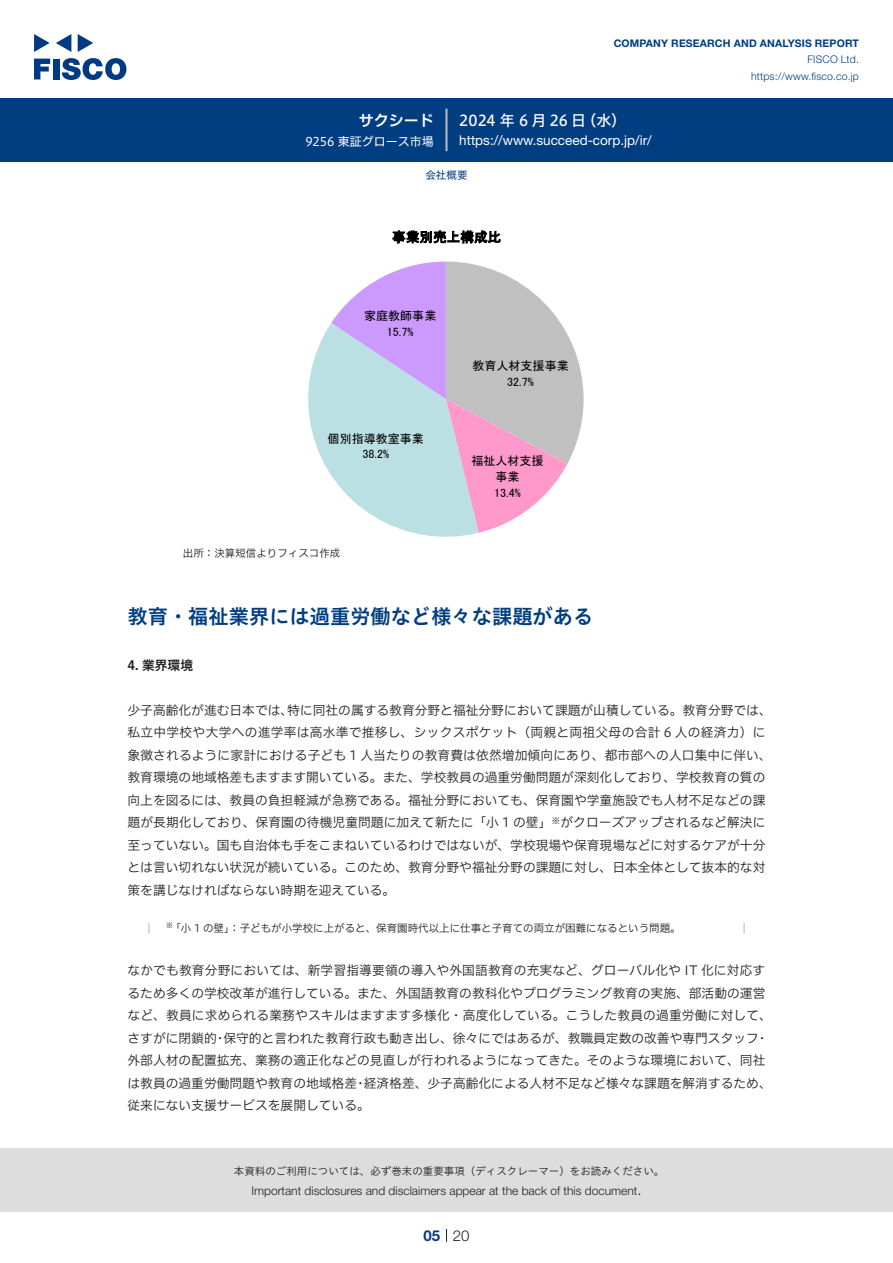
<style>
.page{position:relative;width:893px;height:1263px;background:#fff}
.page>*{position:absolute;margin:0;border:0;box-sizing:border-box;transform-origin:0 0}
.中タイトル{font:20.25px "Hiragino UD Sans Std W6";color:#003d81}
.t1{font:15px "Hiragino UD Sans F Std N W5";letter-spacing:.005em;color:#fff}
.t2{font:15px "Hiragino UD Sans F Std N W6";color:#fff}
.t3{font:300 15px "Helvetica Neue LT Std";color:#231f20}
.t4{font:700 15px "Helvetica Neue LT Std";color:#003d81}
.t5{font:13.5px "Helvetica Neue LT Std";color:#fff}
.t6{font:13.5px "MS P Gothic";letter-spacing:.01em;color:#000}
.本文{font:12.75px/22.5px "Hiragino UD Sans F Std N W3";color:#231f20}
.小タイトル{font:12.75px "Hiragino UD Sans F Std N W6";color:#231f20}
.t7{font:12.15px "MS P Gothic";letter-spacing:-.005em;color:#000}
.t8{font:300 12px "Helvetica Neue LT Std";color:#231f20}
.t9{font:12px/15.6px "MS P Gothic";color:#000;text-align:center}
.t10{font:12px "Hiragino UD Sans F Std N W4";color:#fff}
.表組み基本スタイル{font:10.5px "Hiragino UD Sans F Std N W3";color:#231f20}
.t11{font:10.5px "Hiragino UD Sans Std W3";color:#231f20}
.t12{font:700 10.5px "Helvetica Neue LT Std";letter-spacing:.015em;color:#003d81}
.t13{font:300 10.5px/16.5px "Helvetica Neue LT Std";letter-spacing:.015em;color:#003d81;text-align:right}
.ヘッダー{font:10.5px "Hiragino UD Sans F Std N W4";color:#003d81}
.t14{font:7.35px "Hiragino UD Sans F Std N W3";color:#231f20}
.s1{font-size:10.5px}
</style>
<div class="page">
<div style="left:0;top:1148px;width:893px;height:64px;background:#ddd"></div>
<svg style="left:34px;top:59px;width:16px;height:20px"></svg>
<div style="left:53px;top:59px;width:6px;height:20px;background:#003a83"></div>
<svg style="left:62px;top:58px;width:64px;height:22px"></svg>
<svg style="left:34px;top:34px;width:16px;height:18px"></svg>
<svg style="left:78px;top:34px;width:15px;height:18px"></svg>
<svg style="left:56px;top:34px;width:15px;height:18px"></svg>
<div style="left:0;top:98px;width:893px;height:64px;background:#003d81"></div>
<hr style="left:445px;top:109px;width:3px;height:42px;background:#b5b5b6">
<svg style="left:446px;top:1229px;width:1px;height:13px"></svg>
<svg style="left:308px;top:262px;width:276px;height:275px"></svg>
<svg style="left:148px;top:923px;width:2px;height:10px"></svg>
<svg style="left:743px;top:923px;width:2px;height:10px"></svg>
<p class="t2" style="left:359px;top:109px;width:77px">サクシード</p>
<p class="t10" style="left:305px;top:132px;width:130px">9256 東証グロース市場</p>
<p class="t12" style="left:614px;top:37px;width:247px">COMPANY RESEARCH AND ANALYSIS REPORT</p>
<p class="t13" style="left:751px;top:51px;width:109px">FISCO Ltd. https://www.fisco.co j p.</p>
<p class="t1" style="left:581px;top:109px;width:46px">（水(</p>
<p class="t1" style="left:459px;top:109px;width:129px">2024 年 6 月26 日</p>
<p class="t5" style="left:459px;top:132px;width:194px">https://www.succeed-corp j p. /i r/</p>
<p class="ヘッダー" style="left:425px;top:167px;width:43px">会社概要</p>
<p class="t6" style="left:392px;top:230px;width:110px">事業別売上構成比</p>
<p class="t9" style="left:364px;top:308px;width:74px">家庭教師事業<br>15.7%</p>
<p class="t9" style="left:328px;top:430px;width:98px">個別指導教室事業<br>38.2%</p>
<p class="表組み基本スタイル" style="left:183px;top:545px;width:159px">出所：決算短信よりフィスコ作成</p>
<p class="t7" style="left:472px;top:360px;width:98px">教育人材支援事業</p>
<p class="t9" style="left:507px;top:374px;width:28px">32.7%</p>
<p class="t9" style="left:471px;top:453px;width:74px">福祉人材支援事業<br>13.4%</p>
<p class="中タイトル" style="left:128px;top:601px;width:467px">教育・福祉業界には過重労働など様々な課題がある</p>
<p class="小タイトル" style="left:128px;top:655px;width:67px">4. 業界環境</p>
<p class="本文" style="left:287px;top:698px;width:486px">特に同社の属する教育分野と福祉分野において課題が山積している。教育分野では、</p>
<p class="本文" style="left:128px;top:698px;width:646px">少子高齢化が進む日本では、<br>私立中学校や大学への進学率は高水準で推移し、シックスポケット（両親と両祖父母の合計 6 人の経済力）に象徴されるように家計における子ども 1 人当たりの教育費は依然増加傾向にあり、都市部への人口集中に伴い、教育環境の地域格差もますます開いている。また、学校教員の過重労働問題が深刻化しており、学校教育の質の向上を図るには、教員の負担軽減が急務である。福祉分野においても、保育園や学童施設でも人材不足などの課題が長期化しており、保育園の待機児童問題に加えて新たに「小 1 の壁」<sup>※</sup>がクローズアップされるなど解決に至っていない。国も自治体も手をこまねいているわけではないが、学校現場や保育現場などに対するケアが十分とは言い切れない状況が続いている。このため、教育分野や福祉分野の課題に対し、日本全体として抜本的な対策を講じなければならない時期を迎えている。</p>
<p class="表組み基本スタイル" style="left:181px;top:920px;width:501px">小 1 の壁：」子どもが小学校に上がると、保育園時代以上に仕事と子育ての両立が困難になるという問題。</p>
<p class="t14" style="left:166px;top:920px;width:17px">※<span class="s1">「</span></p>
<p class="本文" style="left:128px;top:959px;width:639px">なかでも教育分野においては、新学習指導要領の導入や外国語教育の充実など、グローバル化や IT 化に対応す</p>
<p class="本文" style="left:128px;top:981px;width:639px">るため多くの学校改革が進行している。また、外国語教育の教科化やプログラミング教育の実施、部活動の運営</p>
<p class="本文" style="left:128px;top:1004px;width:646px">など、教員に求められる業務やスキルはますます多様化・高度化している。こうした教員の過重労働に対して、</p>
<p class="本文" style="left:756px;top:1026px;width:14px">・</p>
<p class="本文" style="left:128px;top:1026px;width:91px">さすがに閉鎖的</p>
<p class="本文" style="left:128px;top:1049px;width:639px">外部人材の配置拡充、業務の適正化などの見直しが行われるようになってきた。そのような環境において、同社</p>
<p class="本文" style="left:364px;top:1071px;width:409px">経済格差、少子高齢化による人材不足など様々な課題を解消するため、</p>
<p class="本文" style="left:223px;top:1026px;width:537px">保守的と言われた教育行政も動き出し、徐々にではあるが、教職員定数の改善や専門スタッフ</p>
<p class="本文" style="left:214px;top:1026px;width:14px">・</p>
<p class="本文" style="left:128px;top:1071px;width:244px">は教員の過重労働問題や教育の地域格差従来にない支援サービスを展開している。</p>
<p class="本文" style="left:354px;top:1071px;width:14px">・</p>
<p class="t11" style="left:234px;top:1163px;width:432px">本資料のご利用については、必ず巻末の重要事項（ディスクレーマー）をお読みください。</p>
<p class="t3" style="left:637px;top:1180px;width:6px">.</p>
<p class="t8" style="left:251px;top:1183px;width:387px">Important disclosures and disclaimers appear at the back of this document</p>
<p class="t4" style="left:423px;top:1226px;width:18px">05</p>
<p class="t3" style="left:453px;top:1226px;width:18px">20</p>
</div>
